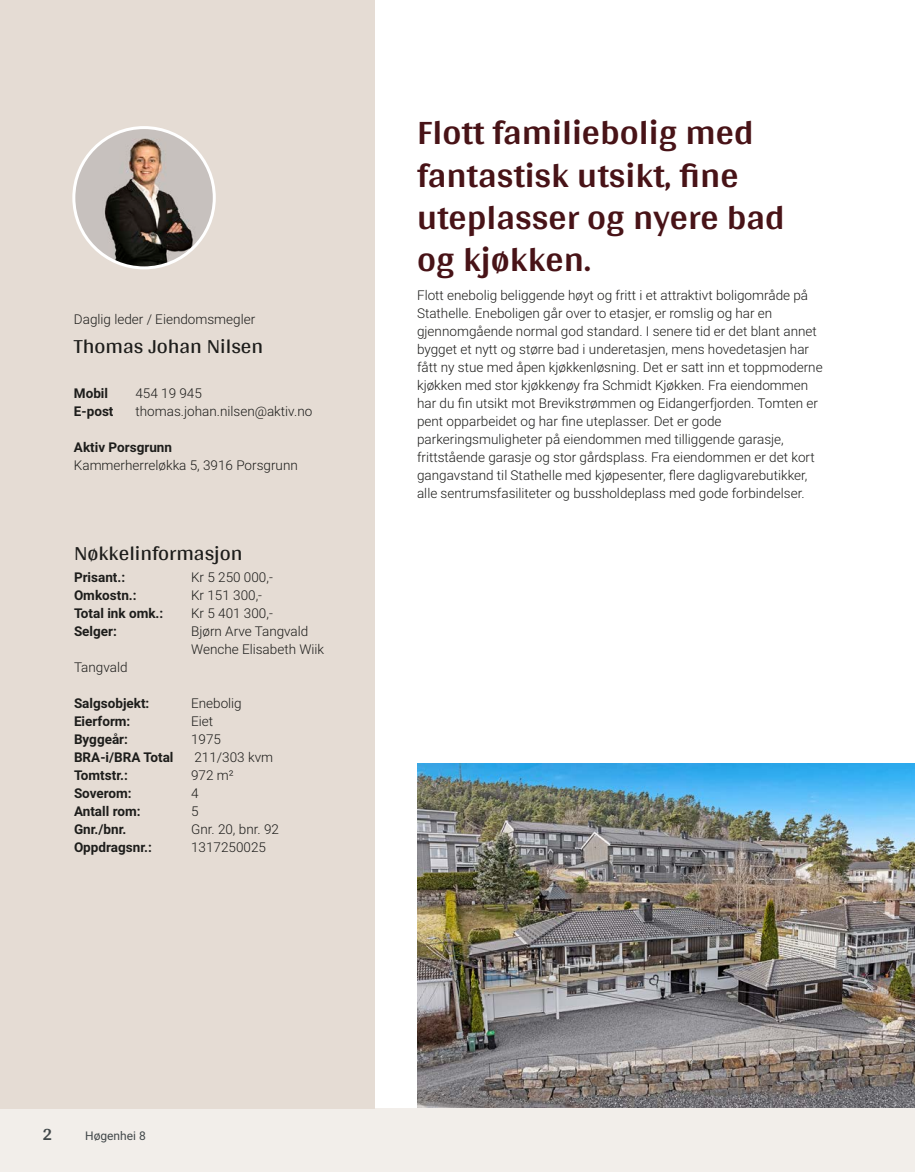
<style>
.page{position:relative;width:915px;height:1172px;background:#fff}
.page>*{position:absolute;margin:0;border:0;box-sizing:border-box;transform-origin:0 0}
.t1{font:700 36px/42px "Arya";color:#481317}
.t2{font:21px "Arya";color:#1d1d1b}
.t3{font:700 18px "Arya";color:#414749}
.t4{font:300 13.5px/18px "Roboto Vitec";color:#1d1d1b}
.t5{font:700 13.5px "Roboto Vitec";color:#1d1d1b}
.t6{font:12px "Roboto Vitec";color:#414749}
</style>
<div class="page">
<div style="left:0;top:1108px;width:914px;height:64px;background:#f2eeea"></div>
<div style="left:0;top:0;width:374px;height:1108px;background:#e5dcd4"></div>
<img style="left:74px;top:128px;width:140px;height:140px;border-radius:70px">
<div style="left:72px;top:126px;width:144px;height:143px;border:3px solid #fff;border-radius:50%"></div>
<img style="left:417px;top:764px;width:497px;height:344px">
<p class="t4" style="left:74px;top:309px;width:183px">Daglig leder / Eiendomsmegler</p>
<h2 class="t2" style="left:74px;top:333px;width:191px">Thomas Johan Nilsen</h2>
<p class="t5" style="left:74px;top:384px;width:36px">Mobil</p>
<p class="t4" style="left:135px;top:384px;width:68px">454 19 945</p>
<p class="t5" style="left:74px;top:402px;width:41px">E‑post</p>
<p class="t4" style="left:135px;top:402px;width:178px">thomas.johan.nilsen@aktiv.no</p>
<p class="t5" style="left:74px;top:438px;width:100px">Aktiv Porsgrunn</p>
<p class="t4" style="left:74px;top:456px;width:225px">Kammerherreløkka 5, 3916 Porsgrunn</p>
<h2 class="t2" style="left:74px;top:541px;width:170px">Nøkkelinformasjon</h2>
<p class="t5" style="left:74px;top:568px;width:53px">Prisant.:</p>
<p class="t4" style="left:191px;top:568px;width:83px">Kr 5 250 000,‑</p>
<p class="t5" style="left:74px;top:586px;width:64px">Omkostn.:</p>
<p class="t4" style="left:191px;top:586px;width:72px">Kr 151 300,‑</p>
<p class="t5" style="left:74px;top:604px;width:91px">Total ink omk.:</p>
<p class="t4" style="left:191px;top:604px;width:83px">Kr 5 401 300,‑</p>
<p class="t5" style="left:74px;top:622px;width:44px">Selger:</p>
<p class="t4" style="left:191px;top:622px;width:134px">Bjørn Arve Tangvald<br>Wenche Elisabeth Wiik</p>
<p class="t4" style="left:74px;top:658px;width:55px">Tangvald</p>
<p class="t5" style="left:74px;top:694px;width:77px">Salgsobjekt:</p>
<p class="t4" style="left:191px;top:694px;width:52px">Enebolig</p>
<p class="t5" style="left:74px;top:712px;width:58px">Eierform:</p>
<p class="t4" style="left:191px;top:712px;width:24px">Eiet</p>
<p class="t5" style="left:74px;top:730px;width:55px">Byggeår:</p>
<p class="t4" style="left:191px;top:730px;width:31px">1975</p>
<p class="t5" style="left:74px;top:748px;width:101px">BRA‑i/ BRA Total</p>
<p class="t4" style="left:194px;top:748px;width:80px">211/ 303 kvm</p>
<p class="t5" style="left:74px;top:766px;width:55px">Tomtstr.:</p>
<p class="t4" style="left:191px;top:766px;width:44px">972 m²</p>
<p class="t5" style="left:74px;top:784px;width:59px">Soverom:</p>
<p class="t4" style="left:191px;top:784px;width:9px">4</p>
<p class="t5" style="left:74px;top:802px;width:68px">Antall rom:</p>
<p class="t4" style="left:191px;top:802px;width:9px">5</p>
<p class="t5" style="left:74px;top:820px;width:54px">Gnr./ bnr.</p>
<p class="t4" style="left:191px;top:820px;width:89px">Gnr. 20, bnr. 92</p>
<p class="t5" style="left:74px;top:838px;width:79px">Oppdragsnr.:</p>
<p class="t4" style="left:191px;top:838px;width:76px">1317250025</p>
<h1 class="t1" style="left:417px;top:111px;width:369px">Flott familiebolig med fantastisk utsikt, fine uteplasser og nyere bad og kjøkken.</h1>
<p class="t4" style="left:417px;top:286px;width:407px">Flott enebolig beliggende høyt og fritt i et attraktivt boligområde på Stathelle. Eneboligen går over to etasjer, er romslig og har en gjennomgående normal god standard. I senere tid er det blant annet bygget et nytt og større bad i underetasjen, mens hovedetasjen har fått ny stue med åpen kjøkkenløsning. Det er satt inn et toppmoderne kjøkken med stor kjøkkenøy fra Schmidt Kjøkken. Fra eiendommen har du fin utsikt mot Brevikstrømmen og Eidangerfjorden. Tomten er pent opparbeidet og har fine uteplasser. Det er gode parkeringsmuligheter på eiendommen med tilliggende garasje, frittstående garasje og stor gårdsplass. Fra eiendommen er det kort gangavstand til Stathelle med kjøpesenter, flere dagligvarebutikker, alle sentrumsfasiliteter og bussholdeplass med gode forbindelser.</p>
<h3 class="t3" style="left:43px;top:1123px;width:11px">2</h3>
<p class="t6" style="left:85px;top:1127px;width:62px">Høgenhei 8</p>
</div>
